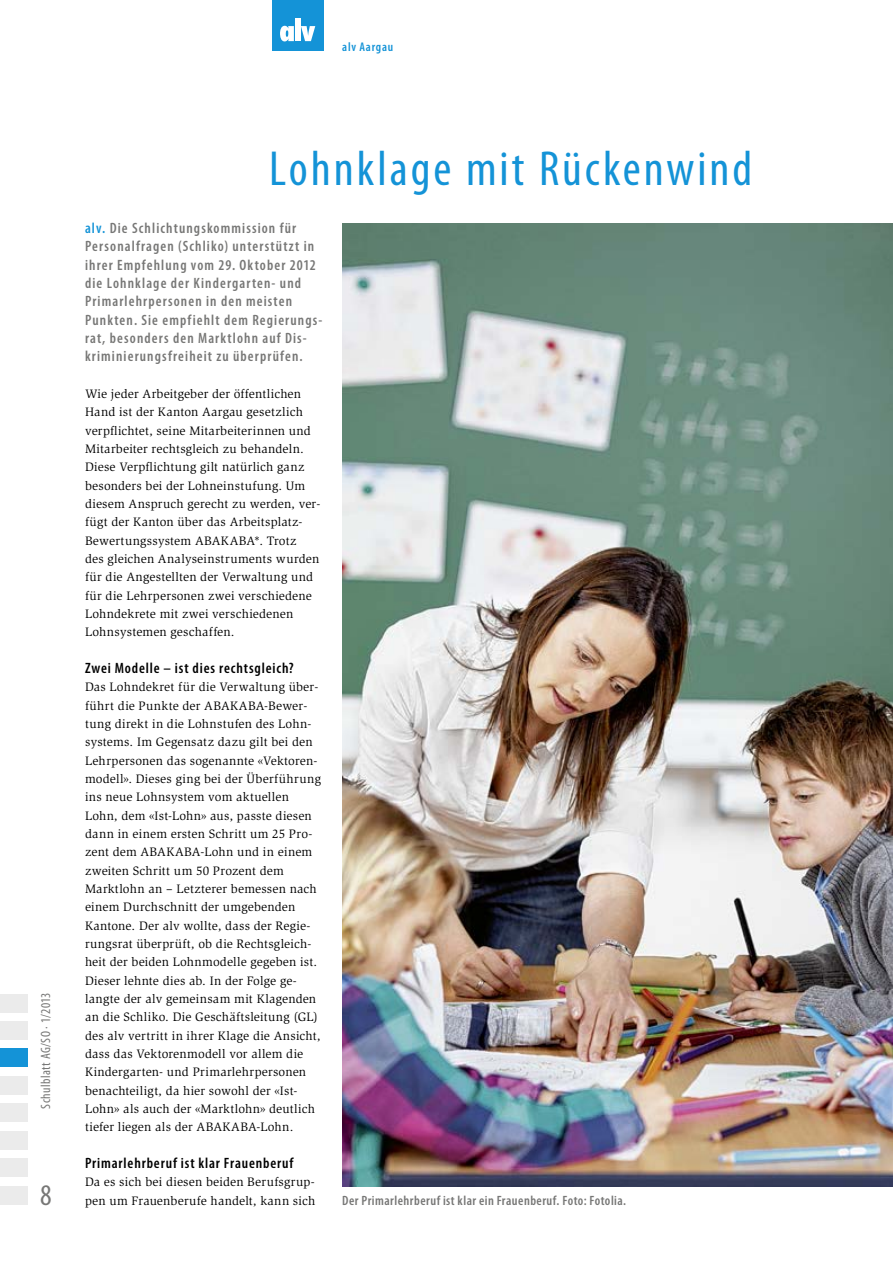
<style>
.page{position:relative;width:893px;height:1263px;background:#fff}
.page>*{position:absolute;margin:0;border:0;box-sizing:border-box;transform-origin:0 0}
.t1{font:condensed 49.5px "Myriad Pro";letter-spacing:.06em;color:#1493d7}
.t2{font:condensed 30px "Myriad Pro";color:#777776}
.t3{font:600 condensed 15px/18.3px "Myriad Pro";letter-spacing:.075em;color:#777776}
.t4{font:600 condensed 15px "Myriad Pro";letter-spacing:.055em;color:#000}
.t5{font:600 condensed 13.5px "Myriad Pro";letter-spacing:.035em;color:#777776}
.t6{font:condensed 13.5px "Myriad Pro";letter-spacing:.03em;color:#777776}
.t7{font:12.6px/18.3px "Slimbach Std";letter-spacing:.015em;color:#000}
.t8{font:600 condensed 12.6px "Myriad Pro";letter-spacing:.06em;color:#1493d7}
.s1{color:#1493d7}
</style>
<div class="page">
<div style="left:272px;top:0;width:51px;height:51px;background:#1493d7"></div>
<div style="left:0;top:1021px;width:28px;height:18px;background:#ebebeb"></div>
<div style="left:0;top:994px;width:28px;height:18px;background:#ebebeb"></div>
<div style="left:0;top:1076px;width:28px;height:18px;background:#ebebeb"></div>
<div style="left:0;top:1103px;width:28px;height:19px;background:#ebebeb"></div>
<div style="left:0;top:1131px;width:28px;height:18px;background:#ebebeb"></div>
<div style="left:0;top:1186px;width:28px;height:18px;background:#ebebeb"></div>
<div style="left:0;top:1158px;width:28px;height:19px;background:#ebebeb"></div>
<svg style="left:280px;top:26px;width:14px;height:15px"></svg>
<div style="left:295px;top:18px;width:6px;height:23px;background:#fff"></div>
<svg style="left:301px;top:26px;width:14px;height:15px"></svg>
<div style="left:0;top:1048px;width:28px;height:19px;background:#1493d7"></div>
<img style="left:342px;top:224px;width:551px;height:962px">
<p class="t8" style="left:342px;top:39px;width:52px">alv Aargau</p>
<p class="t6" style="left:38px;top:1108px;width:118px;rotate:-90deg">Schulblatt AG/SO · 1/2013</p>
<h2 class="t2" style="left:40px;top:1176px;width:13px">8</h2>
<h1 class="t1" style="left:269px;top:138px;width:485px">Lohnklage mit Rückenwind</h1>
<p class="t3" style="left:85px;top:219px;width:239px"><span class="s1">alv.</span> Die Schlichtungskommission für Personalfragen (Schliko) unterstützt in ihrer Empfehlung vom 29. Oktober 2012 die Lohnklage der Kindergarten- und Primarlehrpersonen in den meisten Punkten. Sie empfiehlt dem Regierungs&shy;rat, besonders den Marktlohn auf Dis&shy;kriminierungsfreiheit zu überprüfen.</p>
<p class="t7" style="left:85px;top:385px;width:237px">Wie jeder Arbeitgeber der öffentlichen Hand ist der Kanton Aargau gesetzlich verpflichtet, seine Mitarbeiterinnen und Mitarbeiter rechtsgleich zu behandeln.<br>Diese Verpflichtung gilt natürlich ganz besonders bei der Lohneinstufung. Um diesem Anspruch gerecht zu werden, ver&shy;fügt der Kanton über das Arbeitsplatz-Bewertungssystem ABAKABA*. Trotz<br>des gleichen Analyseinstruments wurden für die Angestellten der Verwaltung und für die Lehrpersonen zwei verschiedene Lohndekrete mit zwei verschiedenen Lohnsystemen geschaffen.</p>
<p class="t4" style="left:85px;top:659px;width:210px">Zwei Modelle – ist dies rechtsgleich?</p>
<p class="t7" style="left:85px;top:678px;width:237px">Das Lohndekret für die Verwaltung über&shy;führt die Punkte der ABAKABA-Bewer&shy;tung direkt in die Lohnstufen des Lohn&shy;systems. Im Gegensatz dazu gilt bei den Lehrpersonen das sogenannte «Vektoren&shy;modell». Dieses ging bei der Überführung ins neue Lohnsystem vom aktuellen Lohn, dem «Ist-Lohn» aus, passte diesen dann in einem ersten Schritt um 25 Pro&shy;zent dem ABAKABA-Lohn und in einem zweiten Schritt um 50 Prozent dem Marktlohn an – Letzterer bemessen nach einem Durchschnitt der umgebenden Kantone. Der alv wollte, dass der Regie&shy;rungsrat überprüft, ob die Rechtsgleich&shy;heit der beiden Lohnmodelle gegeben ist.<br>Dieser lehnte dies ab. In der Folge ge&shy;langte der alv gemeinsam mit Klagenden an die Schliko. Die Geschäftsleitung (GL) des alv vertritt in ihrer Klage die Ansicht, dass das Vektorenmodell vor allem die Kindergarten- und Primarlehrpersonen benachteiligt, da hier sowohl der «Ist-Lohn» als auch der «Marktlohn» deutlich tiefer liegen als der ABAKABA-Lohn.</p>
<p class="t4" style="left:85px;top:1154px;width:210px">Primarlehrberuf ist klar Frauenberuf</p>
<p class="t7" style="left:85px;top:1173px;width:232px">Da es sich bei diesen beiden Berufsgrup&shy;pen um Frauenberufe handelt, kann sich</p>
<p class="t5" style="left:342px;top:1192px;width:285px">Der Primarlehrberuf ist klar ein Frauenberuf. Foto: Fotolia.</p>
</div>
